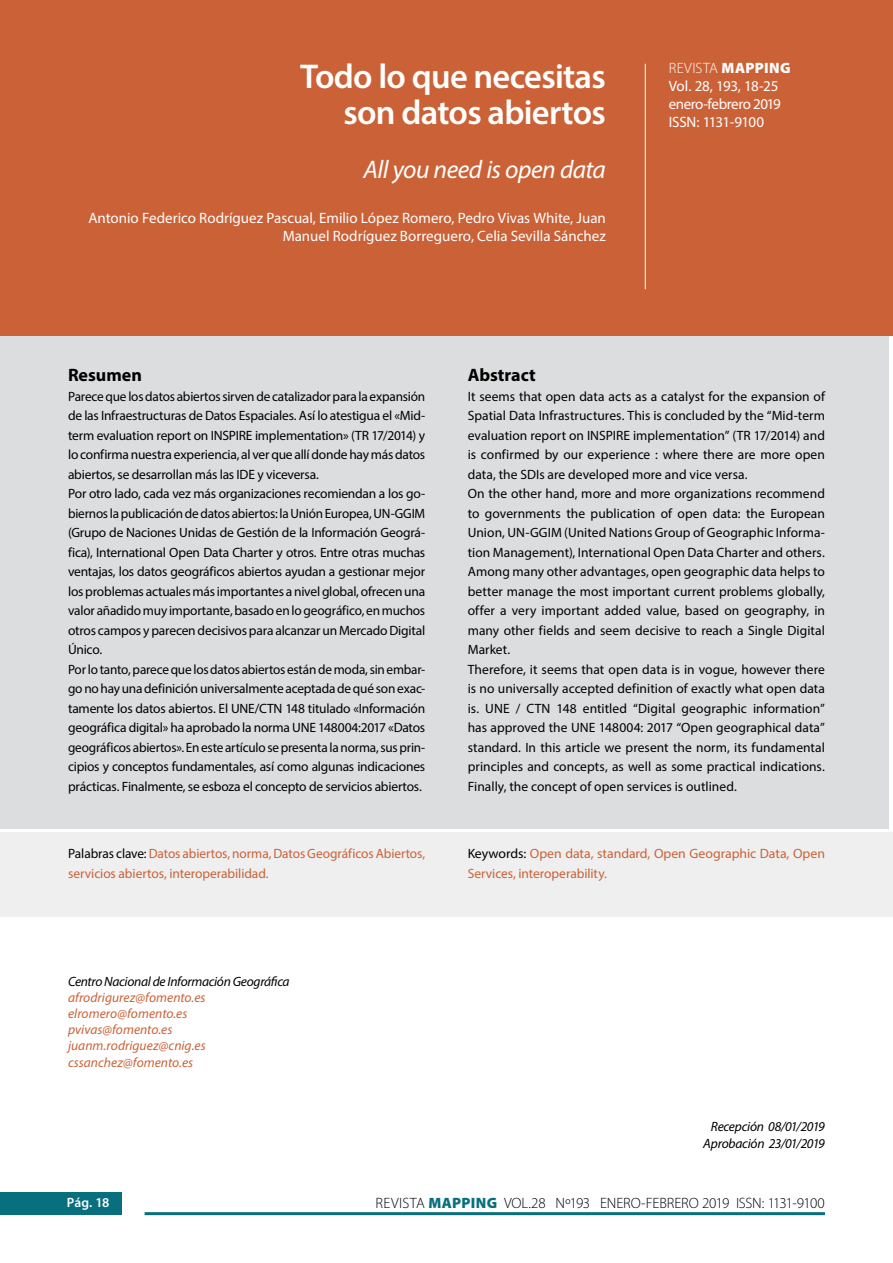
<style>
.page{position:relative;width:893px;height:1263px;background:#fff}
.page>*{position:absolute;margin:0;border:0;box-sizing:border-box;transform-origin:0 0}
.t1{font:600 34.5px/36px "Myriad Pro";letter-spacing:-.02em;color:#fff;text-align:right}
.t2{font:italic 25.5px "Myriad Pro";letter-spacing:-.02em;color:#fff}
.t3{font:700 18px "Myriad Pro";color:#000}
.t4{font:15px/18px "Myriad Pro";color:#fff;text-align:right}
.t5{font:15px/18px "Myriad Pro";letter-spacing:-.03em;color:#fff}
.t6{font:300 15px "Myriad Pro";letter-spacing:-.015em;color:#000}
.t7{font:13.5px/19.5px "Myriad Pro";letter-spacing:-.01em;color:#000}
.t8{font:13.5px/19.5px "Myriad Pro";letter-spacing:-.005em;color:#cb6237}
.t9{font:italic 13.5px/16.2px "Myriad Pro";color:#cb6237}
.t10{font:italic 13.5px/16.2px "Myriad Pro";letter-spacing:-.02em;color:#000;text-align:center}
.t11{font:600 13.5px "Myriad Pro";color:#fff}
.s1{font-weight:300}
.s2{font-weight:900}
.s3{color:#000}
.s4{font-weight:900;color:#086f7f}
</style>
<div class="page">
<div style="left:0;top:1193px;width:121px;height:22px;background:#086f7f"></div>
<hr style="left:145px;top:1212px;width:680px;height:3px;background:#086f7f">
<div style="left:0;top:336px;width:889px;height:493px;background:#dcddde"></div>
<div style="left:0;top:0;width:893px;height:336px;background:#cb6237"></div>
<div style="left:0;top:832px;width:893px;height:85px;background:#efeff0"></div>
<hr style="left:645px;top:64px;width:1px;height:225px;background:#fff">
<h1 class="t1" style="left:300px;top:57px;width:307px">Todo lo que necesitas son datos abiertos</h1>
<h2 class="t2" style="left:363px;top:153px;width:244px">All you need is open data</h2>
<p class="t4" style="left:88px;top:208px;width:519px">Antonio Federico Rodríguez Pascual, Emilio López Romero, Pedro Vivas White, Juan<br>Manuel Rodríguez Borreguero, Celia Sevilla Sánchez</p>
<p class="t5" style="left:669px;top:59px;width:123px"><span class="s1">REVISTA</span> <span class="s2">MAPPING<br></span>Vol. 28, 193, 18-25 enero-febrero 2019<br>ISSN: 1131-9100</p>
<h3 class="t3" style="left:68px;top:363px;width:75px">Resumen</h3>
<p class="t7" style="left:68px;top:386px;width:359px">Parece que los datos abiertos sirven de catalizador para la expansión de las Infraestructuras de Datos Espaciales. Así lo atestigua el «Mid&shy;term evaluation report on INSPIRE implementation» (TR 17/2014) y lo confirma nuestra experiencia, al ver que allí donde hay más datos abiertos, se desarrollan más las IDE y viceversa.<br>Por otro lado, cada vez más organizaciones recomiendan a los go&shy;biernos la publicación de datos abiertos: la Unión Europea, UN-GGIM (Grupo de Naciones Unidas de Gestión de la Información Geográ&shy;fica), International Open Data Charter y otros. Entre otras muchas ventajas, los datos geográficos abiertos ayudan a gestionar mejor los problemas actuales más importantes a nivel global, ofrecen una valor añadido muy importante, basado en lo geográfico, en muchos otros campos y parecen decisivos para alcanzar un Mercado Digital Único.<br>Por lo tanto, parece que los datos abiertos están de moda, sin embar&shy;go no hay una definición universalmente aceptada de qué son exac&shy;tamente los datos abiertos. El UNE/CTN 148 titulado «Información geográfica digital» ha aprobado la norma UNE 148004:2017 «Datos geográficos abiertos». En este artículo se presenta la norma, sus prin&shy;cipios y conceptos fundamentales, así como algunas indicaciones prácticas. Finalmente, se esboza el concepto de servicios abiertos.</p>
<h3 class="t3" style="left:468px;top:363px;width:69px">Abstract</h3>
<p class="t7" style="left:468px;top:386px;width:359px">It seems that open data acts as a catalyst for the expansion of Spatial Data Infrastructures. This is concluded by the “Mid-term evaluation report on INSPIRE implementation” (TR 17/2014) and is confirmed by our experience : where there are more open data, the SDIs are developed more and vice versa.<br>On the other hand, more and more organizations recommend to governments the publication of open data: the European Union, UN-GGIM (United Nations Group of Geographic Informa&shy;tion Management), International Open Data Charter and others.<br>Among many other advantages, open geographic data helps to better manage the most important current problems globally, offer a very important added value, based on geography, in many other fields and seem decisive to reach a Single Digital Market.<br>Therefore, it seems that open data is in vogue, however there is no universally accepted definition of exactly what open data is. UNE / CTN 148 entitled “Digital geographic information” has approved the UNE 148004: 2017 “Open geographical data” standard. In this article we present the norm, its fundamental principles and concepts, as well as some practical indications.<br>Finally, the concept of open services is outlined.</p>
<p class="t8" style="left:68px;top:844px;width:359px"><span class="s3">Palabras clave:</span> Datos abiertos, norma, Datos Geográficos Abiertos, servicios abiertos, interoperabilidad.</p>
<p class="t8" style="left:468px;top:844px;width:359px"><span class="s3">Keywords:</span> Open data, standard, Open Geographic Data, Open<br>Services, interoperability.</p>
<p class="t10" style="left:68px;top:973px;width:223px">Centro Nacional de Información Geográfica</p>
<p class="t9" style="left:68px;top:989px;width:139px">afrodrigurez@fomento.es elromero@fomento.es pvivas@fomento.es juanm.rodriguez@cnig.es cssanchez@fomento.es</p>
<p class="t10" style="left:703px;top:1118px;width:123px">Recepción 08/01/2019<br>Aprobación 23/01/2019</p>
<p class="t11" style="left:67px;top:1194px;width:44px">Pág. 18</p>
<p class="t6" style="left:376px;top:1194px;width:451px">REVISTA <span class="s4">MAPPING</span> VOL.28 Nº193 ENERO-FEBRERO 2019 ISSN: 1131-9100</p>
</div>
